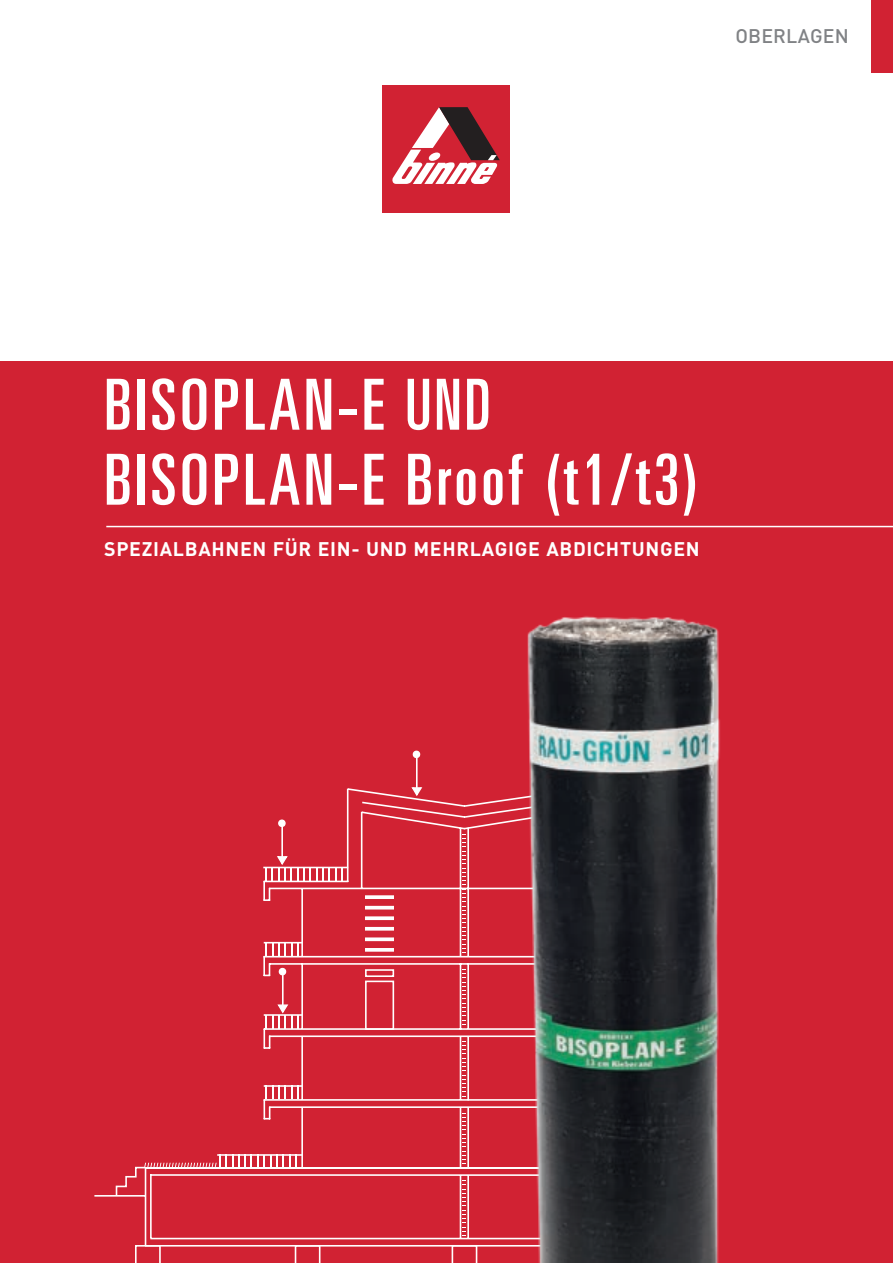
<style>
.page{position:relative;width:893px;height:1263px;background:#fff}
.page>*{position:absolute;margin:0;border:0;box-sizing:border-box;transform-origin:0 0}
.t1{font:ultra-condensed 70.5px/75px "Univers";letter-spacing:.05em;color:#fff}
.t2{font:700 19.5px "DIN";letter-spacing:.035em;color:#fff}
.t3{font:500 19.5px "DIN";letter-spacing:.01em;color:#808285}
</style>
<div class="page">
<div style="left:383px;top:85px;width:127px;height:128px;background:#d12233"></div>
<svg style="left:392px;top:107px;width:108px;height:77px"></svg>
<div style="left:0;top:361px;width:893px;height:902px;background:#d12233"></div>
<hr style="left:106px;top:526px;width:787px;height:1px;background:#fff">
<div style="left:872px;top:0;width:21px;height:72px;background:#d12233"></div>
<svg style="left:94px;top:788px;width:392px;height:459px"></svg>
<svg style="left:265px;top:943px;width:34px;height:13px"></svg>
<hr style="left:264px;top:942px;width:38px;height:1px;background:#fff">
<hr style="left:263px;top:867px;width:85px;height:1px;background:#fff">
<div style="left:365px;top:895px;width:29px;height:4px;border:2px solid #fff"></div>
<div style="left:365px;top:906px;width:29px;height:3px;border:2px solid #fff"></div>
<div style="left:365px;top:916px;width:29px;height:4px;border:2px solid #fff"></div>
<div style="left:365px;top:927px;width:29px;height:3px;border:2px solid #fff"></div>
<div style="left:365px;top:937px;width:29px;height:4px;border:2px solid #fff"></div>
<div style="left:365px;top:948px;width:29px;height:4px;border:2px solid #fff"></div>
<svg style="left:115px;top:968px;width:363px;height:295px"></svg>
<hr style="left:217px;top:1154px;width:85px;height:2px;background:#fff">
<svg style="left:463px;top:834px;width:3px;height:119px"></svg>
<svg style="left:463px;top:969px;width:3px;height:56px"></svg>
<svg style="left:463px;top:1041px;width:3px;height:56px"></svg>
<svg style="left:463px;top:1113px;width:3px;height:51px"></svg>
<svg style="left:463px;top:1180px;width:3px;height:56px"></svg>
<svg style="left:278px;top:966px;width:10px;height:11px"></svg>
<hr style="left:282px;top:975px;width:2px;height:37px;background:#fff">
<svg style="left:266px;top:1003px;width:33px;height:26px"></svg>
<svg style="left:278px;top:818px;width:9px;height:10px"></svg>
<hr style="left:281px;top:827px;width:2px;height:36px;background:#fff">
<svg style="left:265px;top:855px;width:78px;height:27px"></svg>
<svg style="left:412px;top:750px;width:9px;height:9px"></svg>
<hr style="left:416px;top:758px;width:2px;height:36px;background:#fff">
<svg style="left:360px;top:786px;width:126px;height:33px"></svg>
<svg style="left:144px;top:1154px;width:153px;height:14px"></svg>
<img style="left:486px;top:616px;width:234px;height:647px">
<p class="t3" style="left:735px;top:24px;width:115px">OBERLAGEN</p>
<h1 class="t1" style="left:104px;top:367px;width:596px">BISOPLAN-E UND<br>BISOPLAN-E Broof (t1/t3)</h1>
<p class="t2" style="left:104px;top:536px;width:597px">SPEZIALBAHNEN FÜR EIN- UND MEHRLAGIGE ABDICHTUNGEN</p>
</div>
